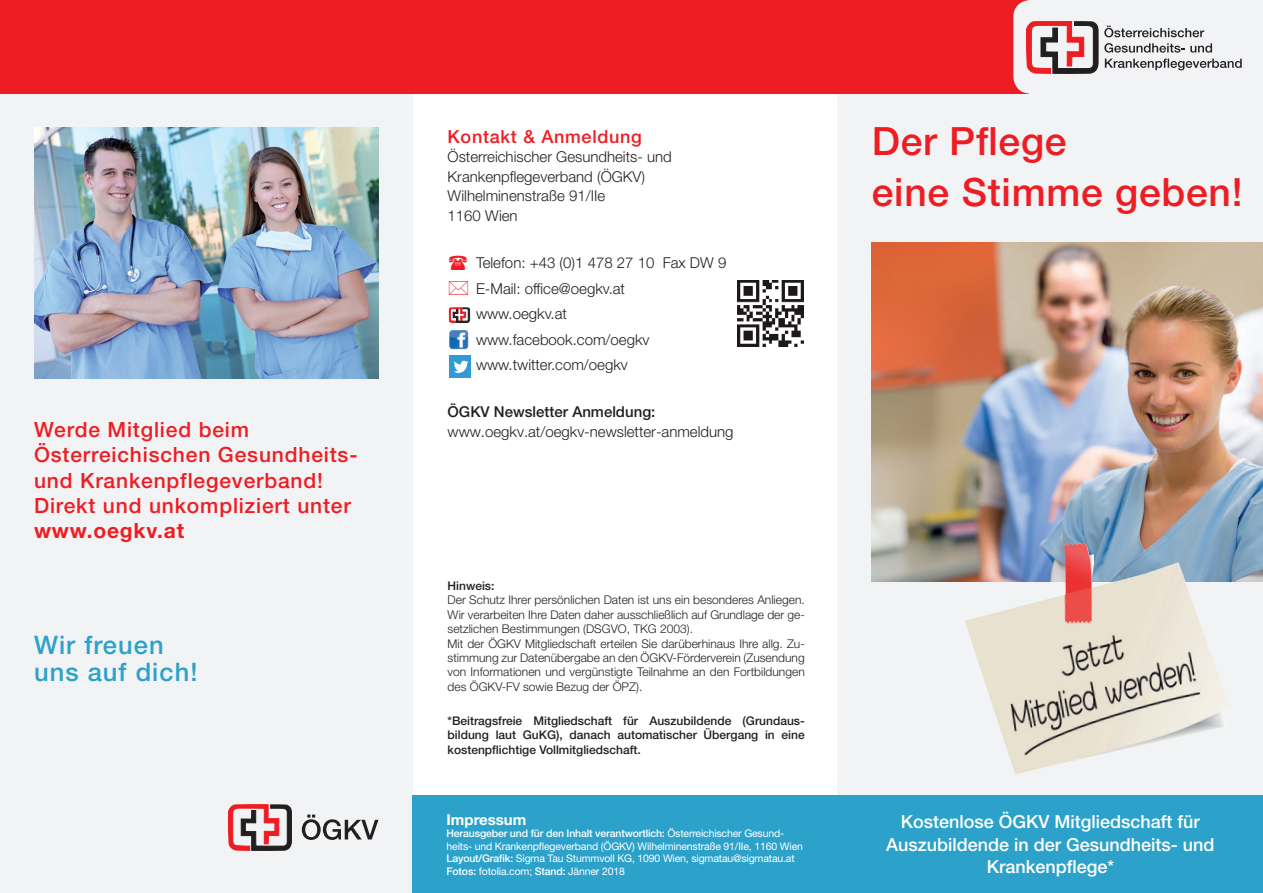
<style>
.page{position:relative;width:1263px;height:893px;background:#fff}
.page>*{position:absolute;margin:0;border:0;box-sizing:border-box;transform-origin:0 0}
.Headline{font:500 39px "Helvetica Neue LT Std";letter-spacing:.02em;color:#ee1d23}
.Headline-2{font:500 25.5px "Helvetica Neue LT Std";letter-spacing:.04em;color:#2ca2ca}
.Headline-3{font:500 21px/25.2px "Helvetica Neue LT Std";letter-spacing:.04em;color:#ee1d23}
.Zwischentitel{font:500 18px "Helvetica Neue LT Std";color:#fff}
.Headline-4{font:500 18px "Helvetica Neue LT Std";letter-spacing:.04em;color:#ee1d23}
.Fließtext{font:300 15px "Helvetica Neue LT Std";color:#231f20}
.Fließtext-2{font:500 15px "Helvetica Neue LT Std";color:#231f20}
.Zwischentitel-2{font:700 15px "Helvetica Neue LT Std";color:#fff}
.Fließtext-3{font:300 12px/14.4px "Helvetica Neue LT Std";color:#231f20;text-align:justify}
.Fließtext-4{font:500 12px/14.4px "Helvetica Neue LT Std";color:#231f20;text-align:justify}
.Headline-5{font:500 12px "Helvetica Neue LT Std";color:#231f20}
.Zwischentitel-3{font:10.5px "Helvetica Neue LT Std";letter-spacing:-.015em;color:#fff}
.Zwischentitel-4{font:500 10.5px "Helvetica Neue LT Std";letter-spacing:-.015em;color:#fff}
.s1{font-weight:700}
.s2{font-weight:400}
.s3{font-weight:500}
</style>
<div class="page">
<div style="left:0;top:0;width:412px;height:893px;background:#f2f3f4"></div>
<svg style="left:838px;top:94px;width:425px;height:701px;fill:#f2f3f4"></svg>
<div style="left:0;top:0;width:1029px;height:94px;background:#ee1d23"></div>
<svg style="left:1013px;top:0;width:250px;height:94px"></svg>
<img style="left:872px;top:242px;width:391px;height:339px">
<div style="left:838px;top:795px;width:425px;height:98px;background:#2ca2ca"></div>
<img style="left:34px;top:128px;width:344px;height:250px">
<svg style="left:228px;top:805px;width:64px;height:45px"></svg>
<svg style="left:302px;top:815px;width:76px;height:25px"></svg>
<div style="left:412px;top:795px;width:426px;height:98px;background:#2ca2ca"></div>
<img style="left:737px;top:280px;width:66px;height:66px">
<svg style="left:916px;top:278px;width:5px;height:3px"></svg>
<svg style="left:916px;top:532px;width:5px;height:6px"></svg>
<svg style="left:449px;top:307px;width:21px;height:16px"></svg>
<img style="left:449px;top:330px;width:19px;height:19px">
<div style="left:449px;top:355px;width:21px;height:22px;background:#329ad5"></div>
<svg style="left:454px;top:361px;width:15px;height:12px"></svg>
<img style="left:965px;top:542px;width:117px;height:148px">
<p class="Headline-3" style="left:34px;top:417px;width:217px">Werde Mitglied beim</p>
<p class="Headline-3" style="left:34px;top:442px;width:325px">Österreichischen Gesundheits&shy;und Krankenpflegeverband!<br>Direkt und unkompliziert unter <span class="s1">www.oegkv.at</span></p>
<p class="Headline-2" style="left:34px;top:630px;width:131px">Wir freuen</p>
<p class="Headline-2" style="left:34px;top:657px;width:165px">uns auf dich!</p>
<p class="Headline-4" style="left:448px;top:125px;width:196px">Kontakt &amp; Anmeldung</p>
<p class="Fließtext" style="left:448px;top:148px;width:226px">Österreichischer Gesundheits- und</p>
<p class="Fließtext" style="left:448px;top:167px;width:199px">Krankenpflegeverband (ÖGKV)</p>
<p class="Fließtext" style="left:448px;top:187px;width:159px">Wilhelminenstraße 91/IIe</p>
<p class="Fließtext" style="left:448px;top:206px;width:72px">1160 Wien</p>
<p class="Fließtext" style="left:476px;top:254px;width:252px">Telefon: +43 (0)1 478 27 10 Fax DW 9</p>
<p class="Fließtext" style="left:476px;top:279px;width:150px">E-Mail: office@oegkv.at</p>
<p class="Fließtext" style="left:476px;top:305px;width:92px">www.oegkv.at</p>
<p class="Fließtext" style="left:476px;top:330px;width:175px">www.facebook.com/oegkv</p>
<p class="Fließtext" style="left:476px;top:356px;width:153px">www.twitter.com/oegkv</p>
<p class="Fließtext-2" style="left:448px;top:403px;width:209px">ÖGKV Newsletter Anmeldung:</p>
<p class="Fließtext" style="left:448px;top:422px;width:287px">www.oegkv.at/oegkv-newsletter-anmeldung</p>
<p class="Headline-5" style="left:448px;top:579px;width:48px">Hinweis:</p>
<p class="Fließtext-3" style="left:448px;top:593px;width:359px">Der Schutz Ihrer persönlichen Daten ist uns ein besonderes Anliegen.<br>Wir verarbeiten Ihre Daten daher ausschließlich auf Grundlage der ge&shy;setzlichen Bestimmungen (DSGVO, TKG 2003).</p>
<p class="Fließtext-3" style="left:448px;top:636px;width:359px">Mit der ÖGKV Mitgliedschaft erteilen Sie darüberhinaus Ihre allg. Zu&shy;stimmung zur Datenübergabe an den ÖGKV-Förderverein (Zusendung von Informationen und vergünstigte Teilnahme an den Fortbildungen des ÖGKV-FV sowie Bezug der ÖPZ).</p>
<p class="Fließtext-4" style="left:448px;top:713px;width:359px">*Beitragsfreie Mitgliedschaft für Auszubildende (Grundaus&shy;bildung laut GuKG), danach automatischer Übergang in eine kostenpflichtige Vollmitgliedschaft.</p>
<p class="Zwischentitel-2" style="left:446px;top:810px;width:81px">Impressum</p>
<p class="Zwischentitel-4" style="left:446px;top:827px;width:339px">Herausgeber und für den Inhalt verantwortlich: <span class="s2">Österreichischer Gesund-</span></p>
<p class="Zwischentitel-3" style="left:446px;top:840px;width:358px">heits- und Krankenpflegeverband (ÖGKV) Wilhelminenstraße 91/IIe, 1160 Wien</p>
<p class="Zwischentitel-3" style="left:446px;top:852px;width:350px"><span class="s3">Layout/Grafik:</span> Sigma Tau Stummvoll KG, 1090 Wien, sigmatau@sigmatau.at</p>
<p class="Zwischentitel-3" style="left:446px;top:865px;width:180px"><span class="s3">Fotos:</span> fotolia.com; <span class="s3">Stand:</span> Jänner 2018</p>
<p class="Headline" style="left:872px;top:118px;width:196px">Der Pflege</p>
<p class="Headline" style="left:872px;top:169px;width:372px">eine Stimme geben!</p>
<p class="Zwischentitel" style="left:901px;top:811px;width:301px">Kostenlose ÖGKV Mitgliedschaft für</p>
<p class="Zwischentitel" style="left:886px;top:833px;width:330px">Auszubildende in der Gesundheits- und</p>
<p class="Zwischentitel" style="left:987px;top:856px;width:129px">Krankenpflege*</p>
</div>
